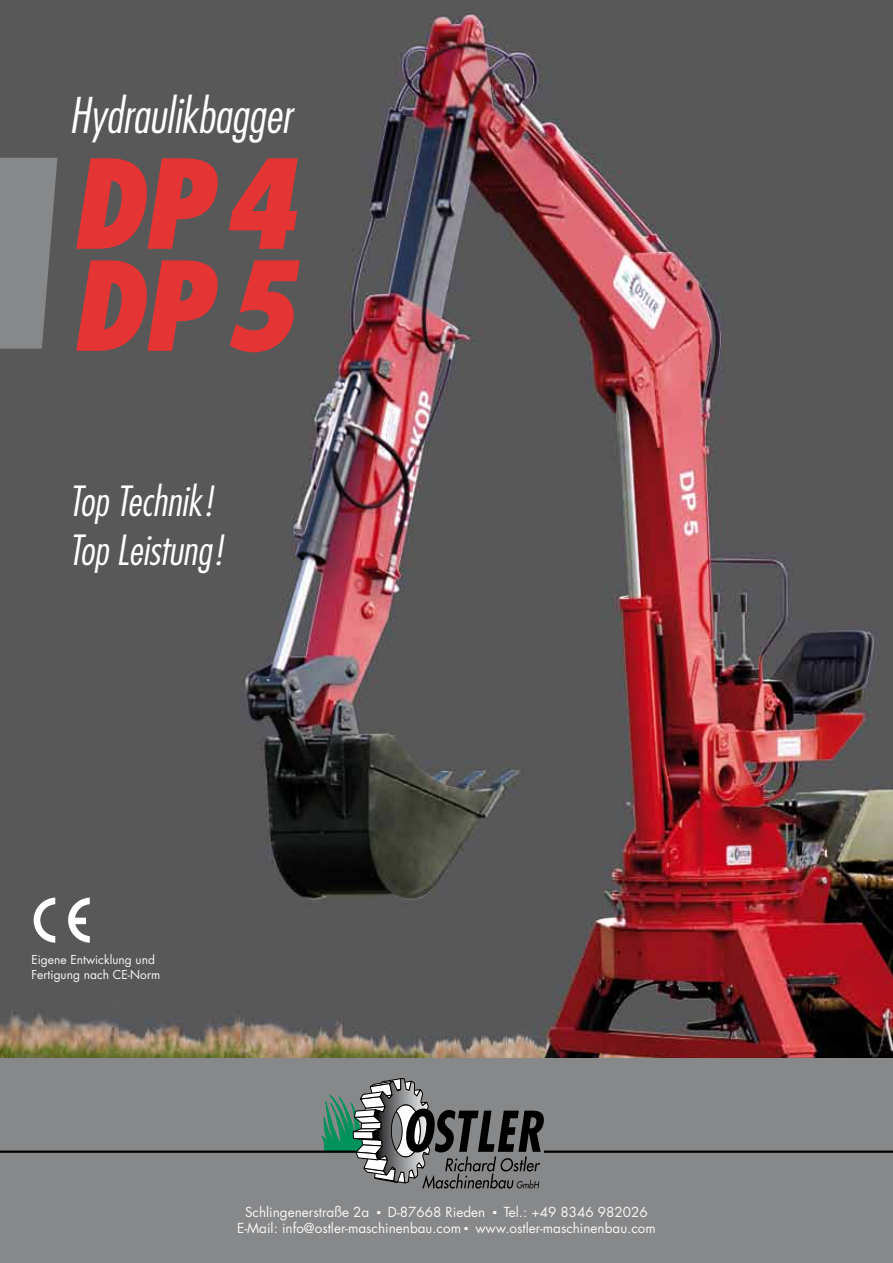
<style>
.page{position:relative;width:893px;height:1263px;background:#fff}
.page>*{position:absolute;margin:0;border:0;box-sizing:border-box;transform-origin:0 0}
.t1{font:italic 800 condensed 120px/102px "Futura Std";letter-spacing:.035em;color:#e53434}
.t2{font:italic 300 condensed 48px "Futura Std";color:#fff}
.t3{font:italic 300 condensed 40.5px/48.6px "Futura Std";color:#fff}
.t4{font:13.5px/16.2px "Futura Std";color:#f7f6f6;text-align:center}
.t5{font:12px/14.4px "Futura Std";color:#f7f6f6}
.s1{font-family:"Times New Roman"}
</style>
<div class="page">
<img style="left:0;top:0;width:893px;height:1059px">
<div style="left:0;top:1059px;width:893px;height:204px;background:#87888a"></div>
<svg style="left:322px;top:1078px;width:222px;height:110px"></svg>
<hr style="left:0;top:1150px;width:356px;height:3px;background:#000">
<hr style="left:544px;top:1150px;width:349px;height:3px;background:#000">
<svg style="left:0;top:158px;width:57px;height:191px;background:#808183"></svg>
<svg style="left:34px;top:897px;width:21px;height:46px"></svg>
<svg style="left:68px;top:897px;width:22px;height:46px"></svg>
<h2 class="t2" style="left:69px;top:86px;width:224px">Hydraulikbagger</h2>
<h1 class="t1" style="left:69px;top:155px;width:227px">DP4<br>DP5</h1>
<h3 class="t3" style="left:69px;top:478px;width:158px">Top Technik!<br>Top Leistung!</h3>
<p class="t5" style="left:31px;top:953px;width:130px">Eigene Entwicklung und<br>Fertigung nach CE-Norm</p>
<p class="t4" style="left:237px;top:1204px;width:420px">Schlingenerstraße 2a <span class="s1">▪</span> D-87668 Rieden <span class="s1">▪</span> Tel.: +49 8346 982026<br>E-Mail: info@ostler-maschinenbau.com <span class="s1">▪</span> www.ostler-maschinenbau.com</p>
</div>
